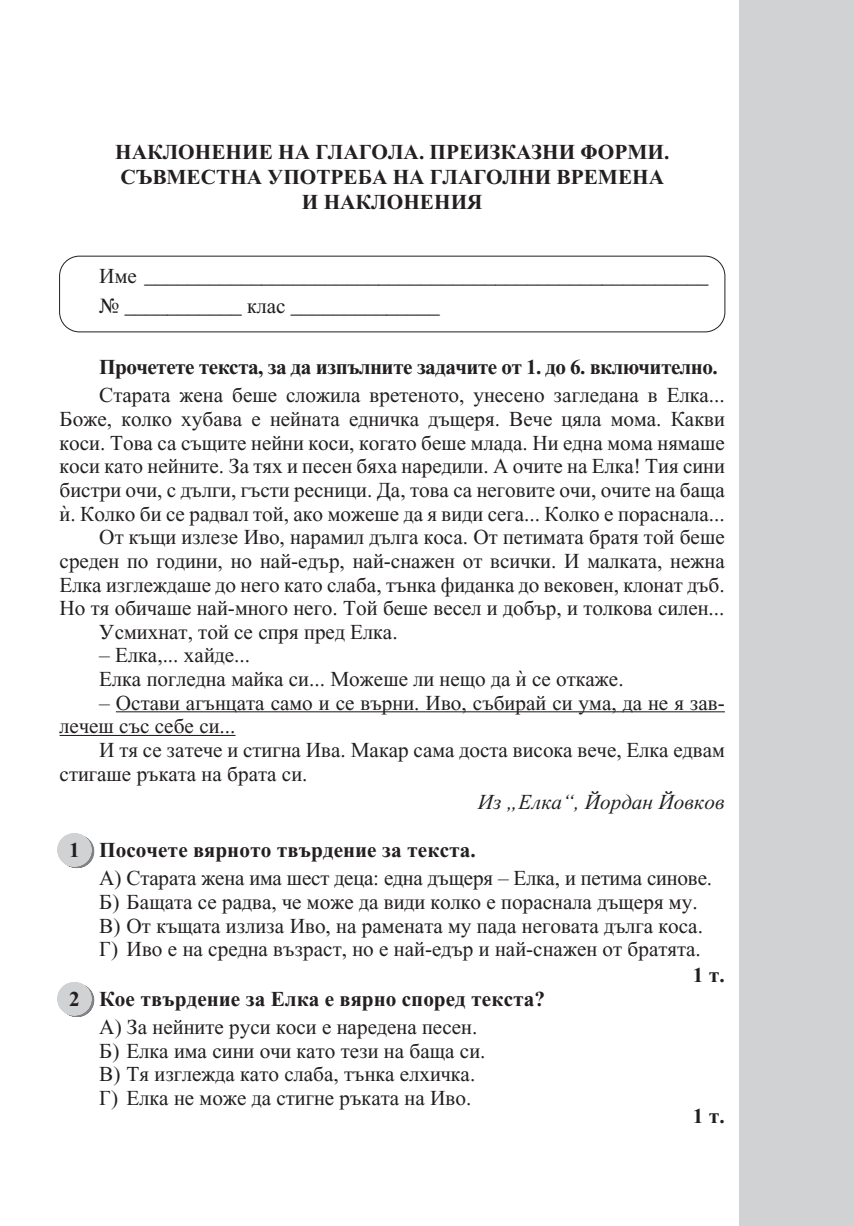
<style>
.page{position:relative;width:854px;height:1226px;background:#fff}
.page>*{position:absolute;margin:0;border:0;box-sizing:border-box;transform-origin:0 0}
.t1{font:21px/23.6px "SP Time ML";color:#231f20}
.t2{font:700 21px/25.2px "SP Time ML";color:#231f20;text-align:center}
.t3{font:700 21px "SP Time ML";letter-spacing:-.03em;color:#231f20}
.t4{font:italic 21px "SP Time ML";color:#231f20}
</style>
<div class="page">
<div style="left:739px;top:0;width:114px;height:1225px;background:#d1d2d4"></div>
<div style="left:59px;top:256px;width:666px;height:76px;border:1px solid #231f20;border-radius:20px"></div>
<hr style="left:116px;top:711px;width:608px;height:1px;background:#231f20">
<hr style="left:60px;top:735px;width:175px;height:1px;background:#231f20">
<hr style="left:77px;top:834px;width:1px;height:34px;background:#808285">
<svg style="left:74px;top:833px;width:3px;height:35px"></svg>
<hr style="left:74px;top:833px;width:1px;height:33px;background:#d1d2d4">
<hr style="left:77px;top:983px;width:1px;height:33px;background:#808285">
<svg style="left:74px;top:982px;width:3px;height:34px"></svg>
<hr style="left:74px;top:982px;width:1px;height:33px;background:#d1d2d4">
<p class="t2" style="left:115px;top:138px;width:555px">НАКЛОНЕНИЕ НА ГЛАГОЛА. ПРЕИЗКАЗНИ ФОРМИ.<br>СЪВМЕСТНА УПОТРЕБА НА ГЛАГОЛНИ ВРЕМЕНА<br>И НАКЛОНЕНИЯ</p>
<p class="t1" style="left:99px;top:260px;width:610px;line-height:29.8px">Име _____________________________________________________ № ___________ клас ______________</p>
<p class="t3" style="left:99px;top:352px;width:619px">Прочетете текста, за да изпълните задачите от 1. до 6. включително.</p>
<p class="t1" style="left:99px;top:383px;width:627px">Старата жена беше сложила вретеното, унесено загледана в Елка...</p>
<p class="t1" style="left:60px;top:406px;width:666px">Боже, колко хубава е нейната едничка дъщеря. Вече цяла мома. Какви</p>
<p class="t1" style="left:60px;top:430px;width:666px">коси. Това са същите нейни коси, когато беше млада. Ни една мома нямаше</p>
<p class="t1" style="left:60px;top:453px;width:666px">коси като нейните. За тях и песен бяха наредили. А очите на Елка! Тия сини</p>
<p class="t1" style="left:60px;top:477px;width:666px">бистри очи, с дълги, гъсти ресници. Да, това са неговите очи, очите на баща</p>
<p class="t1" style="left:60px;top:501px;width:666px">ѝ. Колко би се радвал той, ако можеше да я види сега... Колко е пораснала...</p>
<p class="t1" style="left:99px;top:524px;width:626px">От къщи излезе Иво, нарамил дълга коса. От петимата братя той беше</p>
<p class="t1" style="left:60px;top:548px;width:666px">среден по години, но най-едър, най-снажен от всички. И малката, нежна</p>
<p class="t1" style="left:60px;top:572px;width:666px">Елка изглеждаше до него като слаба, тънка фиданка до вековен, клонат дъб.</p>
<p class="t1" style="left:60px;top:595px;width:666px">Но тя обичаше най-много него. Той беше весел и добър, и толкова силен...</p>
<p class="t1" style="left:99px;top:619px;width:300px">Усмихнат, той се спря пред Елка.</p>
<p class="t1" style="left:99px;top:642px;width:525px">– Елка,... хайде...<br>Елка погледна майка си... Можеше ли нещо да ѝ се откаже.</p>
<p class="t1" style="left:60px;top:690px;width:666px;text-indent:40px">– Остави агънцата само и се върни. Иво, събирай си ума, да не я зав&shy;лечеш със себе си...</p>
<p class="t1" style="left:60px;top:737px;width:666px;text-indent:40px">И тя се затече и стигна Ива. Макар сама доста висока вече, Елка едвам стигаше ръката на брата си.</p>
<p class="t4" style="left:477px;top:786px;width:248px">Из „Елка“, Йордан Йовков</p>
<p class="t2" style="left:69px;top:836px;width:408px">1 Посочете вярното твърдение за текста.</p>
<p class="t1" style="left:99px;top:865px;width:614px">А) Старата жена има шест деца: една дъщеря – Елка, и петима синове.<br>Б) Бащата се радва, че може да види колко е пораснала дъщеря му.<br>В) От къщата излиза Иво, на рамената му пада неговата дълга коса.<br>Г) Иво е на средна възраст, но е най-едър и най-снажен от братята.</p>
<p class="t2" style="left:692px;top:962px;width:33px">1 т.</p>
<p class="t2" style="left:69px;top:985px;width:477px">2 Кое твърдение за Елка е вярно според текста?</p>
<p class="t1" style="left:99px;top:1014px;width:387px">А) За нейните руси коси е наредена песен.<br>Б) Елка има сини очи като тези на баща си.<br>В) Тя изглежда като слаба, тънка елхичка.<br>Г) Елка не може да стигне ръката на Иво.</p>
<p class="t2" style="left:692px;top:1102px;width:33px">1 т.</p>
</div>
